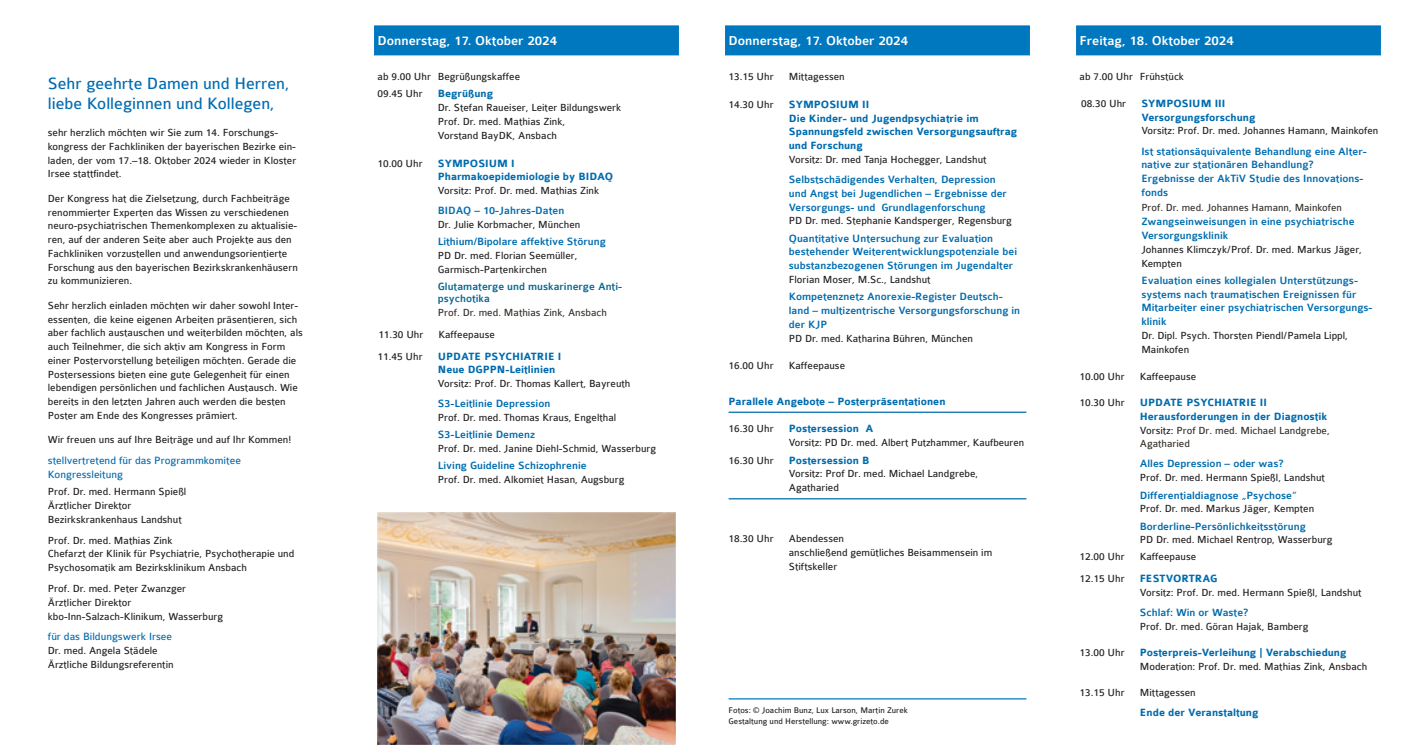
<style>
.page{position:relative;width:1404px;height:745px;background:#fff}
.page>*{position:absolute;margin:0;border:0;box-sizing:border-box;transform-origin:0 0}
.t1{font:17.5px/20px "Colaborate";color:#006caf}
.t2{font:500 13.75px "Colaborate";color:#fff}
.t3{font:500 11.25px/13.8px "Colaborate";color:#006caf}
.t4{font:700 11.25px/13.8px "Colaborate";color:#006caf}
.t5{font:11.25px/13.8px "Colaborate";color:#006caf}
.t6{font:500 11.25px/11.6px "Colaborate";color:#086892}
.t7{font:11px/13.8px "Colaborate";color:#231f20}
.t8{font:11px/13.8px "Colaborate";color:#35302a}
.t9{font:8.75px/10.5px "Colaborate";color:#231f20}
.s1{color:#231f20}
</style>
<div class="page">
<div style="left:725px;top:25px;width:304px;height:30px;background:#0078c0"></div>
<hr style="left:728px;top:411px;width:298px;height:1px;background:#006caf">
<hr style="left:728px;top:498px;width:298px;height:1px;background:#006caf">
<div style="left:1075px;top:25px;width:305px;height:30px;background:#0078c0"></div>
<div style="left:374px;top:25px;width:305px;height:30px;background:#0078c0"></div>
<hr style="left:728px;top:697px;width:298px;height:2px;background:#0078c0">
<img style="left:377px;top:512px;width:298px;height:232px">
<h1 class="t1" style="left:48px;top:74px;width:243px">Sehr geehrte Damen und Herren, liebe Kolleginnen und Kollegen,</h1>
<p class="t7" style="left:48px;top:126px;width:250px">sehr herzlich möchten wir Sie zum 14. Forschungs&shy;kongress der Fachkliniken der bayerischen Bezirke ein&shy;laden, der vom 17.–18. Oktober 2024 wieder in Kloster Irsee stattfindet.</p>
<p class="t7" style="left:48px;top:192px;width:251px">Der Kongress hat die Zielsetzung, durch Fachbeiträge renommierter Experten das Wissen zu verschiedenen neuro-psychiatrischen Themenkomplexen zu aktualisie&shy;ren, auf der anderen Seite aber auch Projekte aus den Fachkliniken vorzustellen und anwendungsorientierte Forschung aus den bayerischen Bezirkskrankenhäusern zu kommunizieren.</p>
<p class="t7" style="left:48px;top:299px;width:256px">Sehr herzlich einladen möchten wir daher sowohl Inter&shy;essenten, die keine eigenen Arbeiten präsentieren, sich aber fachlich austauschen und weiterbilden möchten, als auch Teilnehmer, die sich aktiv am Kongress in Form einer Postervorstellung beteiligen möchten. Gerade die Postersessions bieten eine gute Gelegenheit für einen lebendigen persönlichen und fachlichen Austausch. Wie bereits in den letzten Jahren auch werden die besten Poster am Ende des Kongresses prämiert.</p>
<p class="t7" style="left:48px;top:433px;width:245px">Wir freuen uns auf Ihre Beiträge und auf Ihr Kommen!</p>
<p class="t5" style="left:48px;top:454px;width:195px">stellvertretend für das Programmkomitee<br>Kongressleitung</p>
<p class="t7" style="left:48px;top:485px;width:140px">Prof. Dr. med. Hermann Spießl<br>Ärztlicher Direktor<br>Bezirkskrankenhaus Landshut</p>
<p class="t7" style="left:48px;top:534px;width:248px">Prof. Dr. med. Mathias Zink<br>Chefarzt der Klinik für Psychiatrie, Psychotherapie und<br>Psychosomatik am Bezirksklinikum Ansbach</p>
<p class="t7" style="left:48px;top:582px;width:177px">Prof. Dr. med. Peter Zwanzger<br>Ärztlicher Direktor kbo-Inn-Salzach-Klinikum, Wasserburg</p>
<p class="t5" style="left:48px;top:630px;width:126px">für das Bildungswerk Irsee</p>
<p class="t7" style="left:48px;top:644px;width:127px">Dr. med. Angela Städele<br>Ärztliche Bildungsreferentin</p>
<p class="t2" style="left:377px;top:36px;width:181px">Donnerstag, 17. Oktober 2024</p>
<p class="t7" style="left:377px;top:69px;width:144px;line-height:17.2px">ab 9.00 Uhr Begrüßungskaffee<br>09.45 Uhr</p>
<p class="t4" style="left:438px;top:88px;width:57px">Begrüßung</p>
<p class="t7" style="left:438px;top:101px;width:185px">Dr. Stefan Raueiser, Leiter Bildungswerk<br>Prof. Dr. med. Mathias Zink,<br>Vorstand BayDK, Ansbach</p>
<p class="t7" style="left:377px;top:157px;width:47px">10.00 Uhr</p>
<p class="t4" style="left:438px;top:157px;width:177px">SYMPOSIUM I<br>Pharmakoepidemiologie by BIDAQ</p>
<p class="t7" style="left:438px;top:184px;width:163px">Vorsitz: Prof. Dr. med. Mathias Zink</p>
<p class="t3" style="left:438px;top:204px;width:128px">BIDAQ – 10-Jahres-Daten</p>
<p class="t7" style="left:438px;top:218px;width:144px">Dr. Julie Korbmacher, München</p>
<p class="t3" style="left:438px;top:235px;width:169px">Lithium/Bipolare affektive Störung</p>
<p class="t7" style="left:438px;top:249px;width:141px">PD Dr. med. Florian Seemüller,<br>Garmisch-Partenkirchen</p>
<p class="t6" style="left:438px;top:281px;width:186px">Glutamaterge und muskarinerge Anti&shy;psychotika</p>
<p class="t8" style="left:438px;top:306px;width:171px">Prof. Dr. med. Mathias Zink, Ansbach</p>
<p class="t7" style="left:378px;top:328px;width:47px">11.30 Uhr</p>
<p class="t7" style="left:438px;top:328px;width:58px">Kaffeepause</p>
<p class="t7" style="left:377px;top:350px;width:47px">11.45 Uhr</p>
<p class="t4" style="left:438px;top:350px;width:125px">UPDATE PSYCHIATRIE I<br>Neue DGPPN-Leitlinien</p>
<p class="t7" style="left:438px;top:377px;width:194px">Vorsitz: Prof. Dr. Thomas Kallert, Bayreuth</p>
<p class="t3" style="left:438px;top:397px;width:114px">S3-Leitlinie Depression</p>
<p class="t7" style="left:438px;top:411px;width:180px">Prof. Dr. med. Thomas Kraus, Engelthal</p>
<p class="t3" style="left:438px;top:428px;width:99px">S3-Leitlinie Demenz</p>
<p class="t7" style="left:438px;top:442px;width:220px">Prof. Dr. med. Janine Diehl-Schmid, Wasserburg</p>
<p class="t3" style="left:438px;top:459px;width:150px">Living Guideline Schizophrenie</p>
<p class="t7" style="left:438px;top:473px;width:188px">Prof. Dr. med. Alkomiet Hasan, Augsburg</p>
<p class="t2" style="left:728px;top:36px;width:181px">Donnerstag, 17. Oktober 2024</p>
<p class="t7" style="left:728px;top:70px;width:47px">13.15 Uhr</p>
<p class="t7" style="left:788px;top:70px;width:57px">Mittagessen</p>
<p class="t7" style="left:728px;top:98px;width:47px">14.30 Uhr</p>
<p class="t4" style="left:788px;top:98px;width:230px">SYMPOSIUM II<br>Die Kinder- und Jugendpsychiatrie im<br>Spannungsfeld zwischen Versorgungsauftrag und Forschung</p>
<p class="t7" style="left:788px;top:153px;width:199px">Vorsitz: Dr. med Tanja Hochegger, Landshut</p>
<p class="t3" style="left:788px;top:173px;width:219px">Selbstschädigendes Verhalten, Depression und Angst bei Jugendlichen – Ergebnisse der<br>Versorgungs- und Grundlagenforschung</p>
<p class="t7" style="left:788px;top:215px;width:224px">PD Dr. med. Stephanie Kandsperger, Regensburg</p>
<p class="t3" style="left:788px;top:232px;width:230px">Quantitative Untersuchung zur Evaluation bestehender Weiterentwicklungspotenziale bei substanzbezogenen Störungen im Jugendalter</p>
<p class="t7" style="left:788px;top:273px;width:143px">Florian Moser, M.Sc., Landshut</p>
<p class="t3" style="left:788px;top:290px;width:233px">Kompetenznetz Anorexie-Register Deutsch&shy;land – multizentrische Versorgungsforschung in der KJP</p>
<p class="t7" style="left:788px;top:332px;width:186px">PD Dr. med. Katharina Bühren, München</p>
<p class="t7" style="left:728px;top:360px;width:47px">16.00 Uhr</p>
<p class="t7" style="left:788px;top:360px;width:58px">Kaffeepause</p>
<p class="t4" style="left:728px;top:394px;width:218px">Parallele Angebote – Posterpräsentationen</p>
<p class="t7" style="left:728px;top:422px;width:47px">16.30 Uhr</p>
<p class="t4" style="left:788px;top:422px;width:86px">Postersession A</p>
<p class="t7" style="left:788px;top:436px;width:237px">Vorsitz: PD Dr. med. Albert Putzhammer, Kaufbeuren</p>
<p class="t7" style="left:728px;top:453px;width:47px">16.30 Uhr</p>
<p class="t4" style="left:788px;top:453px;width:82px">Postersession B</p>
<p class="t7" style="left:788px;top:467px;width:191px">Vorsitz: Prof Dr. med. Michael Landgrebe,<br>Agatharied</p>
<p class="t7" style="left:728px;top:532px;width:47px">18.30 Uhr</p>
<p class="t7" style="left:788px;top:532px;width:205px">Abendessen<br>anschließend gemütliches Beisammensein im<br>Stiftskeller</p>
<p class="t9" style="left:728px;top:705px;width:181px">Fotos: © Joachim Bunz, Lux Larson, Martin Zurek<br>Gestaltung und Herstellung: www.grizeto.de</p>
<p class="t2" style="left:1079px;top:36px;width:156px">Freitag, 18. Oktober 2024</p>
<p class="t7" style="left:1079px;top:70px;width:106px">ab 7.00 Uhr Frühstück</p>
<p class="t7" style="left:1080px;top:97px;width:47px">08.30 Uhr</p>
<p class="t4" style="left:1141px;top:97px;width:116px">SYMPOSIUM III<br>Versorgungsforschung</p>
<p class="t7" style="left:1141px;top:125px;width:238px">Vorsitz: Prof. Dr. med. Johannes Hamann, Mainkofen</p>
<p class="t3" style="left:1141px;top:145px;width:227px">Ist stationsäquivalente Behandlung eine Alter&shy;native zur stationären Behandlung?<br>Ergebnisse der AkTiV Studie des Innovations&shy;fonds</p>
<p class="t8" style="left:1141px;top:202px;width:202px">Prof. Dr. med. Johannes Hamann, Mainkofen</p>
<p class="t3" style="left:1141px;top:215px;width:215px">Zwangseinweisungen in eine psychiatrische<br>Versorgungsklinik</p>
<p class="t7" style="left:1141px;top:243px;width:222px">Johannes Klimczyk / Prof. Dr. med. Markus Jäger,<br>Kempten</p>
<p class="t3" style="left:1141px;top:274px;width:233px">Evaluation eines kollegialen Unterstützungs&shy;systems nach traumatischen Ereignissen für Mitarbeiter einer psychiatrischen Versorgungs&shy;klinik</p>
<p class="t7" style="left:1141px;top:329px;width:208px">Dr. Dipl. Psych. Thorsten Piendl / Pamela Lippl,<br>Mainkofen</p>
<p class="t7" style="left:1079px;top:370px;width:47px">10.00 Uhr</p>
<p class="t7" style="left:1139px;top:370px;width:58px">Kaffeepause</p>
<p class="t7" style="left:1079px;top:396px;width:47px">10.30 Uhr</p>
<p class="t4" style="left:1139px;top:396px;width:189px">UPDATE PSYCHIATRIE II<br>Herausforderungen in der Diagnostik</p>
<p class="t8" style="left:1139px;top:424px;width:191px"><span class="s1">Vorsitz:</span> Prof Dr. med. Michael Landgrebe,<br>Agatharied</p>
<p class="t3" style="left:1139px;top:457px;width:145px">Alles Depression – oder was?</p>
<p class="t7" style="left:1139px;top:471px;width:187px">Prof. Dr. med. Hermann Spießl, Landshut</p>
<p class="t3" style="left:1139px;top:488px;width:158px">Differentialdiagnose „Psychose“</p>
<p class="t7" style="left:1139px;top:502px;width:176px">Prof. Dr. med. Markus Jäger, Kempten</p>
<p class="t3" style="left:1139px;top:519px;width:167px">Borderline-Persönlichkeitsstörung</p>
<p class="t7" style="left:1139px;top:533px;width:194px">PD Dr. med. Michael Rentrop, Wasserburg</p>
<p class="t7" style="left:1079px;top:550px;width:47px">12.00 Uhr</p>
<p class="t7" style="left:1139px;top:550px;width:58px">Kaffeepause</p>
<p class="t7" style="left:1079px;top:572px;width:47px">12.15 Uhr</p>
<p class="t4" style="left:1139px;top:572px;width:79px">FESTVORTRAG</p>
<p class="t7" style="left:1139px;top:586px;width:223px">Vorsitz: Prof. Dr. med. Hermann Spießl, Landshut</p>
<p class="t3" style="left:1139px;top:606px;width:110px">Schlaf: Win or Waste?</p>
<p class="t7" style="left:1139px;top:620px;width:170px">Prof. Dr. med. Göran Hajak, Bamberg</p>
<p class="t7" style="left:1079px;top:646px;width:47px">13.00 Uhr</p>
<p class="t4" style="left:1139px;top:646px;width:208px">Posterpreis-Verleihung | Verabschiedung</p>
<p class="t7" style="left:1139px;top:660px;width:229px">Moderation: Prof. Dr. med. Mathias Zink, Ansbach</p>
<p class="t7" style="left:1079px;top:686px;width:47px">13.15 Uhr</p>
<p class="t7" style="left:1139px;top:686px;width:57px">Mittagessen</p>
<p class="t4" style="left:1139px;top:706px;width:120px">Ende der Veranstaltung</p>
</div>
